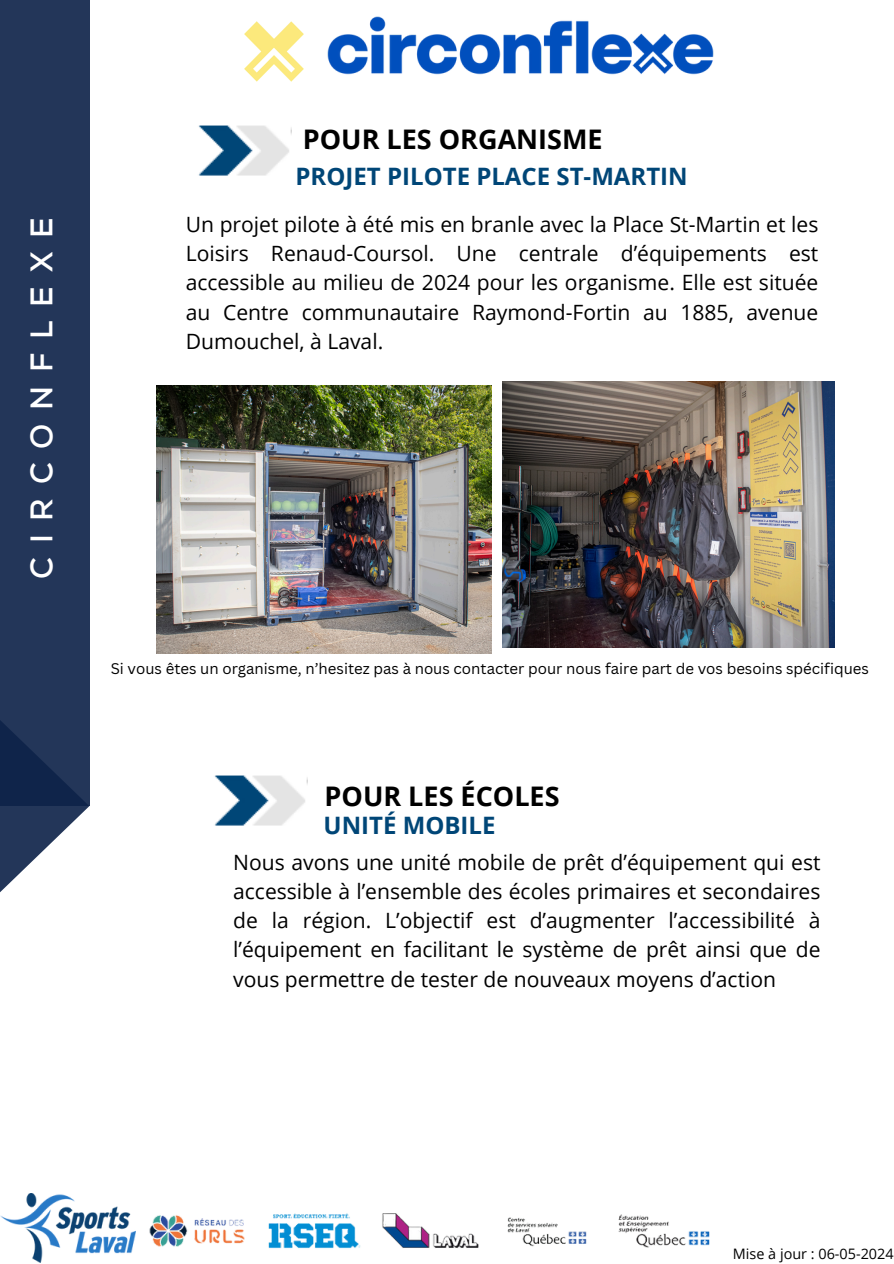
<style>
.page{position:relative;width:894px;height:1264px;background:#fff}
.page>*{position:absolute;margin:0;border:0;box-sizing:border-box;transform-origin:0 0}
.t1{font:700 31.2px "Nexa";letter-spacing:.44em;color:#fff}
.t2{font:700 27px "Open Sans";color:#000}
.t3{font:700 24px "Open Sans";color:#004677}
.t4{font:21.15px/29.2px "Open Sans";color:#000;text-align:justify}
.t5{font:15px "Canva Sans";color:#000}
.t6{font:14.4px "Open Sans";color:#000}
</style>
<div class="page">
<div style="left:0;top:0;width:89px;height:805px;background:#233659"></div>
<svg style="left:0;top:720px;width:89px;height:173px;fill:#233659"></svg>
<img style="left:327px;top:16px;width:387px;height:59px">
<img style="left:244px;top:21px;width:60px;height:61px">
<img style="left:198px;top:125px;width:93px;height:51px">
<img style="left:157px;top:385px;width:334px;height:268px">
<img style="left:502px;top:382px;width:332px;height:265px">
<img style="left:214px;top:775px;width:94px;height:51px">
<img style="left:0;top:1193px;width:135px;height:69px">
<img style="left:135px;top:1213px;width:575px;height:36px">
<h4 class="t1" style="left:23px;top:579px;width:363px;rotate:-90deg">CIRCONFLEXE</h4>
<p class="t2" style="left:303px;top:120px;width:301px">POUR LES ORGANISME</p>
<p class="t3" style="left:295px;top:159px;width:393px">PROJET PILOTE PLACE ST-MARTIN</p>
<p class="t4" style="left:186px;top:209px;width:634px">Un projet pilote à été mis en branle avec la Place St-Martin et les Loisirs Renaud-Coursol. Une centrale d’équipements est accessible au milieu de 2024 pour les organisme. Elle est située au Centre communautaire Raymond-Fortin au 1885, avenue Dumouchel, à Laval.</p>
<p class="t5" style="left:111px;top:658px;width:759px">Si vous êtes un organisme, n’hesitez pas à nous contacter pour nous faire part de vos besoins spécifiques</p>
<h3 class="t2" style="left:324px;top:777px;width:236px">POUR LES ÉCOLES</h3>
<h4 class="t3" style="left:323px;top:808px;width:173px">UNITÉ MOBILE</h4>
<h2 class="t4" style="left:233px;top:846px;width:588px">Nous avons une unité mobile de prêt d’équipement qui est accessible à l’ensemble des écoles primaires et secondaires de la région. L’objectif est d’augmenter l’accessibilité à l’équipement en facilitant le système de prêt ainsi que de vous permettre de tester de nouveaux moyens d’action</h2>
<p class="t6" style="left:732px;top:1243px;width:162px">Mise à jour : 06-05-2024</p>
</div>
